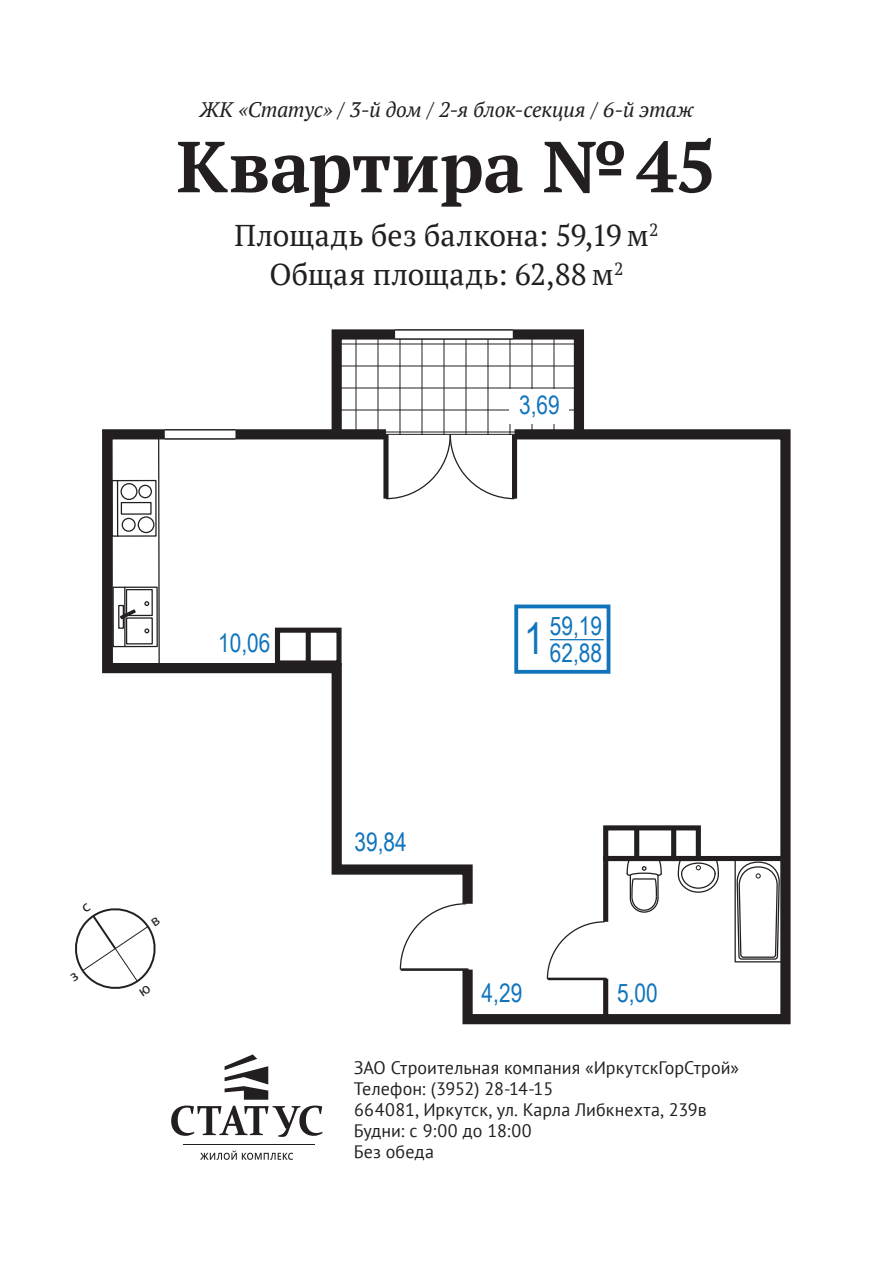
<style>
.page{position:relative;width:893px;height:1263px;background:#fff}
.page>*{position:absolute;margin:0;border:0;box-sizing:border-box;transform-origin:0 0}
.t1{font:700 72px "PT Serif";letter-spacing:-.005em;color:#231f20}
.t2{font:43.35px "Arial Narrow";color:#1074bc}
.t3{font:30px "PT Serif";letter-spacing:.005em;color:#231f20}
.t4{font:25.5px "Arial Narrow";color:#1074bc}
.t5{font:italic 21px "PT Serif";letter-spacing:-.01em;color:#231f20}
.t6{font:18px/21px "PT Sans";color:#231f20}
.t7{font:17.55px "PT Serif";color:#231f20}
</style>
<div class="page">
<svg style="left:200px;top:1151px;width:93px;height:9px"></svg>
<hr style="left:183px;top:1144px;width:131px;height:1px;background:#231f20">
<svg style="left:171px;top:1054px;width:152px;height:83px"></svg>
<svg style="left:462px;top:429px;width:329px;height:596px"></svg>
<svg style="left:343px;top:340px;width:230px;height:88px"></svg>
<div style="left:332px;top:329px;width:252px;height:110px;border:10px solid #231f20"></div>
<svg style="left:102px;top:424px;width:376px;height:490px"></svg>
<svg style="left:165px;top:429px;width:70px;height:10px"></svg>
<div style="left:165px;top:430px;width:70px;height:8px;background:#fff"></div>
<div style="left:395px;top:329px;width:118px;height:11px;background:#6a6868"></div>
<div style="left:395px;top:331px;width:118px;height:7px;background:#fff"></div>
<div style="left:510px;top:389px;width:59px;height:35px;background:#fff"></div>
<div style="left:603px;top:979px;width:5px;height:38px;background:#231f20"></div>
<div style="left:603px;top:825px;width:98px;height:36px;border:5px solid #231f20"></div>
<div style="left:671px;top:828px;width:5px;height:30px;background:#231f20"></div>
<div style="left:634px;top:828px;width:5px;height:30px;background:#231f20"></div>
<div style="left:383px;top:434px;width:6px;height:65px;background:#231f20"></div>
<div style="left:512px;top:434px;width:5px;height:65px;background:#231f20"></div>
<svg style="left:385px;top:433px;width:131px;height:67px"></svg>
<hr style="left:402px;top:968px;width:66px;height:3px;background:#231f20">
<svg style="left:399px;top:902px;width:68px;height:69px"></svg>
<svg style="left:546px;top:853px;width:245px;height:127px"></svg>
<svg style="left:111px;top:437px;width:49px;height:229px"></svg>
<div style="left:275px;top:628px;width:67px;height:37px;border:5px solid #231f20"></div>
<div style="left:306px;top:630px;width:5px;height:33px;background:#231f20"></div>
<hr style="left:383px;top:434px;width:132px;height:1px;background:#231f20">
<div style="left:514px;top:604px;width:96px;height:70px;border:4px solid #1074bc"></div>
<hr style="left:550px;top:639px;width:54px;height:1px;background:#1074bc">
<svg style="left:75px;top:901px;width:86px;height:88px"></svg>
<p class="t5" style="left:199px;top:96px;width:496px">ЖК «Статус» / 3-й дом / 2-я блок-секция / 6-й этаж</p>
<h1 class="t1" style="left:177px;top:120px;width:541px">Квартира No45</h1>
<p class="t7" style="left:649px;top:219px;width:11px">2</p>
<h3 class="t3" style="left:235px;top:216px;width:416px">Площадь без балкона: 59,19 м</h3>
<p class="t7" style="left:614px;top:258px;width:11px">2</p>
<h3 class="t3" style="left:270px;top:255px;width:346px">Общая площадь: 62,88 м</h3>
<h3 class="t4" style="left:218px;top:624px;width:54px">10,06</h3>
<h3 class="t4" style="left:519px;top:386px;width:42px">3,69</h3>
<h3 class="t4" style="left:355px;top:823px;width:54px">39,84</h3>
<h2 class="t2" style="left:524px;top:607px;width:21px">1</h2>
<h3 class="t4" style="left:550px;top:607px;width:54px">59,19</h3>
<h3 class="t4" style="left:550px;top:634px;width:54px">62,88</h3>
<h3 class="t4" style="left:482px;top:974px;width:42px">4,29</h3>
<h3 class="t4" style="left:617px;top:974px;width:42px">5,00</h3>
<p class="t6" style="left:354px;top:1057px;width:387px">ЗАО Строительная компания «ИркутскГорСтрой«<br>Телефон ): 3952( 28-14-15<br>664081, Иркутск, ул. Карла Либкнехта, 239в<br>Будни с: 9:00 до 18:00<br>Без обеда</p>
</div>
